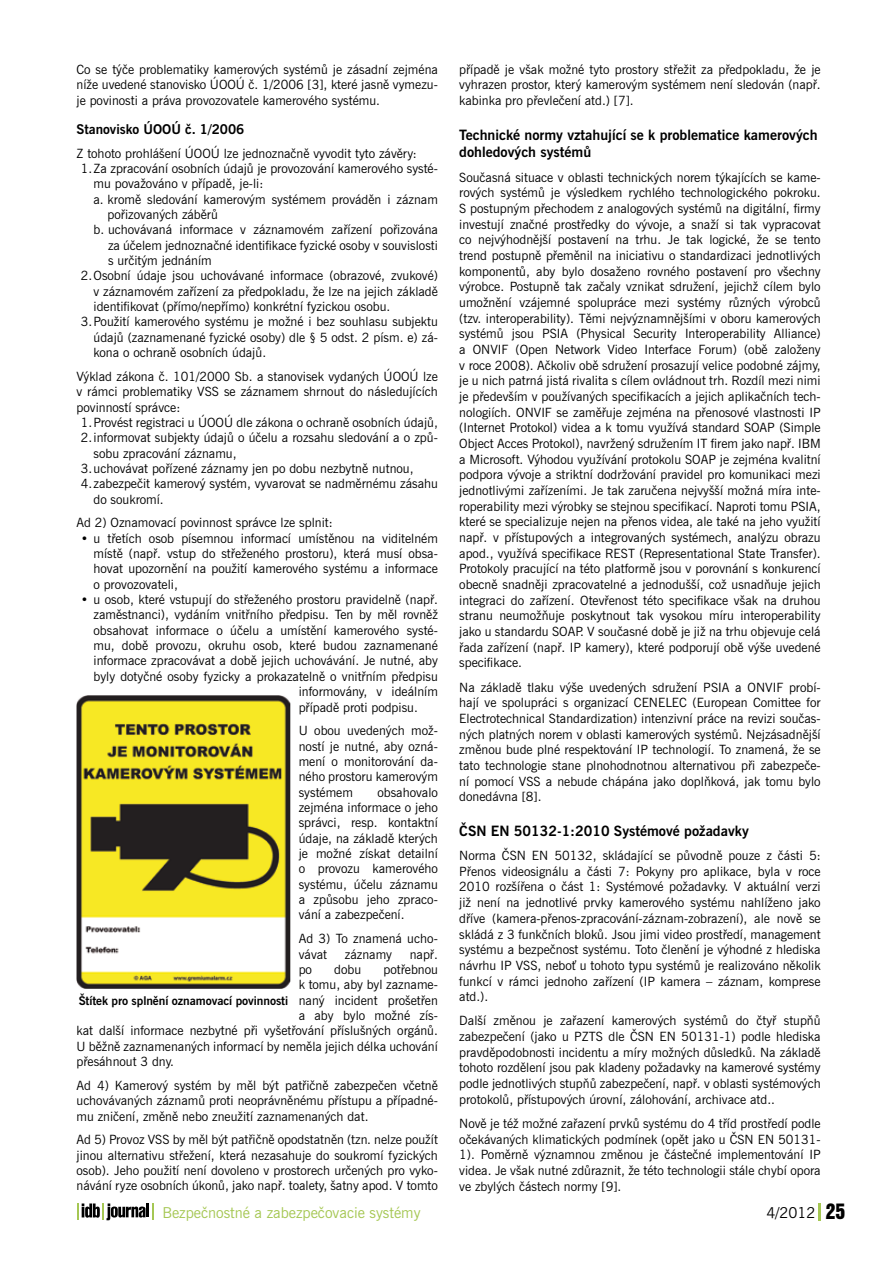
<style>
.page{position:relative;width:893px;height:1263px;background:#fff}
.page>*{position:absolute;margin:0;border:0;box-sizing:border-box;transform-origin:0 0}
.t1{font:15px "News Gothic AT";color:#a5c753}
.t2{font:15px "News Gothic AT";color:#000}
.t3{font:700 14.25px/17.4px "News Gothic AT";color:#000}
.t4{font:700 13.5px "News Gothic AT";color:#000}
.t5{font:12.75px/15.6px "News Gothic AT";color:#000;text-align:justify}
.t6{font:700 12px "News Gothic AT";letter-spacing:-.005em;color:#000}
.s1{font-family:"Swiss 921 AT Regular A";font-size:19.5px}
</style>
<div class="page">
<svg style="left:819px;top:1203px;width:2px;height:17px"></svg>
<svg style="left:152px;top:1203px;width:2px;height:17px"></svg>
<svg style="left:77px;top:1203px;width:68px;height:17px"></svg>
<hr style="left:146px;top:1203px;width:3px;height:14px;background:#000">
<img style="left:77px;top:695px;width:213px;height:294px">
<p class="t5" style="left:77px;top:62px;width:363px">Co se týče problematiky kamerových systémů je zásadní zejména níže uvedené stanovisko ÚOOÚ č. 1/2006 [3], které jasně vymezu&shy;je povinosti a práva provozovatele kamerového systému.</p>
<p class="t4" style="left:77px;top:121px;width:169px">Stanovisko ÚOOÚ č. 1/2006</p>
<p class="t5" style="left:77px;top:145px;width:342px">Z tohoto prohlášení ÚOOÚ lze jednoznačně vyvodit tyto závěry:</p>
<p class="t5" style="left:81px;top:160px;width:359px">1.Za zpracování osobních údajů je provozování kamerového systé-</p>
<p class="t5" style="left:94px;top:176px;width:171px">mu považováno v případě, je-li:</p>
<p class="t5" style="left:94px;top:191px;width:346px">a. kromě sledování kamerovým systémem prováděn i záznam</p>
<p class="t5" style="left:108px;top:206px;width:112px">pořizovaných záběrů</p>
<p class="t5" style="left:94px;top:222px;width:346px">b. uchovávaná informace v záznamovém zařízení pořizována</p>
<p class="t5" style="left:108px;top:237px;width:331px">za účelem jednoznačné identifikace fyzické osoby v souvislosti</p>
<p class="t5" style="left:108px;top:252px;width:105px">s určitým jednáním</p>
<p class="t5" style="left:81px;top:268px;width:359px">2.Osobní údaje jsou uchovávané informace (obrazové, zvukové)</p>
<p class="t5" style="left:94px;top:283px;width:346px">v záznamovém zařízení za předpokladu, že lze na jejich základě</p>
<p class="t5" style="left:94px;top:298px;width:298px">identifikovat (přímo/nepřímo) konkrétní fyzickou osobu.</p>
<p class="t5" style="left:81px;top:314px;width:359px">3.Použití kamerového systému je možné i bez souhlasu subjektu</p>
<p class="t5" style="left:94px;top:329px;width:346px">údajů (zaznamenané fyzické osoby) dle § 5 odst. 2 písm. e) zá-</p>
<p class="t5" style="left:94px;top:344px;width:174px">kona o ochraně osobních údajů.</p>
<p class="t5" style="left:77px;top:368px;width:363px">Výklad zákona č. 101/2000 Sb. a stanovisek vydaných ÚOOÚ lze</p>
<p class="t5" style="left:77px;top:384px;width:363px">v rámci problematiky VSS se záznamem shrnout do následujících</p>
<p class="t5" style="left:77px;top:399px;width:105px">povinností správce:</p>
<p class="t5" style="left:81px;top:414px;width:359px">1.Provést registraci u ÚOOÚ dle zákona o ochraně osobních údajů,</p>
<p class="t5" style="left:81px;top:430px;width:359px">2.informovat subjekty údajů o účelu a rozsahu sledování a o způ-</p>
<p class="t5" style="left:94px;top:445px;width:145px">sobu zpracování záznamu,</p>
<p class="t5" style="left:81px;top:460px;width:334px">3.uchovávat pořízené záznamy jen po dobu nezbytně nutnou,</p>
<p class="t5" style="left:81px;top:476px;width:359px">4.zabezpečit kamerový systém, vyvarovat se nadměrnému zásahu</p>
<p class="t5" style="left:94px;top:491px;width:72px">do soukromí.</p>
<p class="t5" style="left:77px;top:515px;width:258px">Ad 2) Oznamovací povinnost správce lze splnit:</p>
<p class="t5" style="left:94px;top:530px;width:346px;text-indent:-13px">• u třetích osob písemnou informací umístěnou na viditelném místě (např. vstup do střeženého prostoru), která musí obsa&shy;hovat upozornění na použití kamerového systému a informace o provozovateli,</p>
<p class="t5" style="left:81px;top:592px;width:359px">• u osob, které vstupují do střeženého prostoru pravidelně (např.</p>
<p class="t5" style="left:94px;top:607px;width:346px">zaměstnanci), vydáním vnitřního předpisu. Ten by měl rovněž</p>
<p class="t5" style="left:94px;top:622px;width:346px">obsahovat informace o účelu a umístění kamerového systé-</p>
<p class="t5" style="left:94px;top:638px;width:346px">mu, době provozu, okruhu osob, které budou zaznamenané</p>
<p class="t5" style="left:94px;top:653px;width:346px">informace zpracovávat a době jejich uchovávání. Je nutné, aby</p>
<p class="t5" style="left:94px;top:668px;width:346px">byly dotyčné osoby fyzicky a prokazatelně o vnitřním předpisu</p>
<p class="t5" style="left:299px;top:684px;width:141px">informovány, v ideálním</p>
<p class="t5" style="left:299px;top:699px;width:121px">případě proti podpisu.</p>
<p class="t5" style="left:299px;top:723px;width:141px">U obou uvedených mož&shy;ností je nutné, aby ozná&shy;mení o monitorování da&shy;ného prostoru kamerovým systémem</p>
<p class="t5" style="left:299px;top:784px;width:141px;text-indent:79px">obsahovalo zejména informace o jeho správci, resp. kontaktní údaje, na základě kterých je možné získat detailní o provozu kamerového systému, účelu záznamu a způsobu jeho zpraco&shy;vání a zabezpečení.</p>
<p class="t5" style="left:299px;top:931px;width:141px">Ad 3) To znamená ucho&shy;vávat</p>
<p class="t5" style="left:345px;top:946px;width:49px">záznamy</p>
<p class="t5" style="left:410px;top:946px;width:30px">např.</p>
<p class="t5" style="left:299px;top:961px;width:15px">po</p>
<p class="t5" style="left:334px;top:961px;width:28px">dobu</p>
<p class="t5" style="left:384px;top:961px;width:56px">potřebnou</p>
<p class="t5" style="left:299px;top:977px;width:141px">k tomu, aby byl zazname-</p>
<p class="t5" style="left:299px;top:992px;width:141px">naný incident prošetřen</p>
<p class="t5" style="left:299px;top:1007px;width:141px">a aby bylo možné zís-</p>
<p class="t5" style="left:76px;top:1023px;width:363px">kat další informace nezbytné při vyšetřování příslušných orgánů.</p>
<p class="t5" style="left:76px;top:1038px;width:363px">U běžně zaznamenaných informací by neměla jejich délka uchování</p>
<p class="t5" style="left:76px;top:1053px;width:99px">přesáhnout 3 dny.</p>
<p class="t5" style="left:76px;top:1077px;width:363px">Ad 4) Kamerový systém by měl být patřičně zabezpečen včetně uchovávaných záznamů proti neoprávněnému přístupu a případné&shy;mu zničení, změně nebo zneužití zaznamenaných dat.</p>
<p class="t5" style="left:76px;top:1132px;width:363px">Ad 5) Provoz VSS by měl být patřičně opodstatněn (tzn. nelze použít jinou alternativu střežení, která nezasahuje do soukromí fyzických osob). Jeho použití není dovoleno v prostorech určených pro vyko&shy;návání ryze osobních úkonů, jako např. toalety, šatny apod. V tomto</p>
<p class="t6" style="left:79px;top:993px;width:211px">Štítek pro splnění oznamovací povinnosti</p>
<p class="t5" style="left:459px;top:61px;width:363px">případě je však možné tyto prostory střežit za předpokladu, že je vyhrazen prostor, který kamerovým systémem není sledován (např. kabinka pro převlečení atd.) [7].</p>
<p class="t3" style="left:459px;top:126px;width:360px">Technické normy vztahující se k problematice kamerových dohledových systémů</p>
<p class="t5" style="left:459px;top:169px;width:363px">Současná situace v oblasti technických norem týkajících se kame&shy;rových systémů je výsledkem rychlého technologického pokroku.<br>S postupným přechodem z analogových systémů na digitální, firmy investují značné prostředky do vývoje, a snaží si tak vypracovat co nejvýhodnější postavení na trhu. Je tak logické, že se tento trend postupně přeměnil na iniciativu o standardizaci jednotlivých komponentů, aby bylo dosaženo rovného postavení pro všechny výrobce. Postupně tak začaly vznikat sdružení, jejichž cílem bylo umožnění vzájemné spolupráce mezi systémy různých výrobců (tzv. interoperability). Těmi nejvýznamnějšími v oboru kamerových systémů jsou PSIA (Physical Security Interoperability Alliance) a ONVIF (Open Network Video Interface Forum) (obě založeny v roce 2008). Ačkoliv obě sdružení prosazují velice podobné zájmy, je u nich patrná jistá rivalita s cílem ovládnout trh. Rozdíl mezi nimi je především v používaných specifikacích a jejich aplikačních tech&shy;nologiích. ONVIF se zaměřuje zejména na přenosové vlastnosti IP (Internet Protokol) videa a k tomu využívá standard SOAP (Simple Object Acces Protokol), navržený sdružením IT firem jako např. IBM a Microsoft. Výhodou využívání protokolu SOAP je zejména kvalitní podpora vývoje a striktní dodržování pravidel pro komunikaci mezi jednotlivými zařízeními. Je tak zaručena nejvyšší možná míra inte&shy;roperability mezi výrobky se stejnou specifikací. Naproti tomu PSIA, které se specializuje nejen na přenos videa, ale také na jeho využití např. v přístupových a integrovaných systémech, analýzu obrazu apod., využívá specifikace REST (Representational State Transfer).<br>Protokoly pracující na této platformě jsou v porovnání s konkurencí obecně snadněji zpracovatelné a jednodušší, což usnadňuje jejich integraci do zařízení. Otevřenost této specifikace však na druhou stranu neumožňuje poskytnout tak vysokou míru interoperability jako u standardu SOAP. V současné době je již na trhu objevuje celá řada zařízení (např. IP kamery), které podporují obě výše uvedené specifikace.</p>
<p class="t5" style="left:459px;top:679px;width:363px">Na základě tlaku výše uvedených sdružení PSIA a ONVIF probí&shy;hají ve spolupráci s organizací CENELEC (European Comittee for Electrotechnical Standardization) intenzivní práce na revizi součas&shy;ných platných norem v oblasti kamerových systémů. Nejzásadnější změnou bude plné respektování IP technologií. To znamená, že se tato technologie stane plnohodnotnou alternativou při zabezpeče&shy;ní pomocí VSS a nebude chápána jako doplňková, jak tomu bylo donedávna [8].</p>
<p class="t3" style="left:459px;top:822px;width:291px">ČSN EN 50132-1:2010 Systémové požadavky</p>
<p class="t5" style="left:459px;top:848px;width:363px">Norma ČSN EN 50132, skládající se původně pouze z části 5:<br>Přenos videosignálu a části 7: Pokyny pro aplikace, byla v roce 2010 rozšířena o část 1: Systémové požadavky. V aktuální verzi již není na jednotlivé prvky kamerového systému nahlíženo jako dříve (kamera-přenos-zpracování-záznam-zobrazení), ale nově se skládá z 3 funkčních bloků. Jsou jimi video prostředí, management systému a bezpečnost systému. Toto členění je výhodné z hlediska návrhu IP VSS, neboť u tohoto typu systémů je realizováno několik funkcí v rámci jednoho zařízení (IP kamera – záznam, komprese atd.).</p>
<p class="t5" style="left:459px;top:1013px;width:363px">Další změnou je zařazení kamerových systémů do čtyř stupňů zabezpečení (jako u PZTS dle ČSN EN 50131-1) podle hlediska pravděpodobnosti incidentu a míry možných důsledků. Na základě tohoto rozdělení jsou pak kladeny požadavky na kamerové systémy podle jednotlivých stupňů zabezpečení, např. v oblasti systémových protokolů, přístupových úrovní, zálohování, archivace atd..</p>
<p class="t5" style="left:459px;top:1115px;width:363px">Nově je též možné zařazení prvků systému do 4 tříd prostředí podle očekávaných klimatických podmínek (opět jako u ČSN EN 50131- 1). Poměrně významnou změnou je částečné implementování IP videa. Je však nutné zdůraznit, že této technologii stále chybí opora ve zbylých částech normy [9].</p>
<p class="t1" style="left:162px;top:1203px;width:260px">Bezpečnostné a zabezpečovacie systémy</p>
<p class="t2" style="left:766px;top:1203px;width:80px">4/2012 <span class="s1">25</span></p>
</div>
